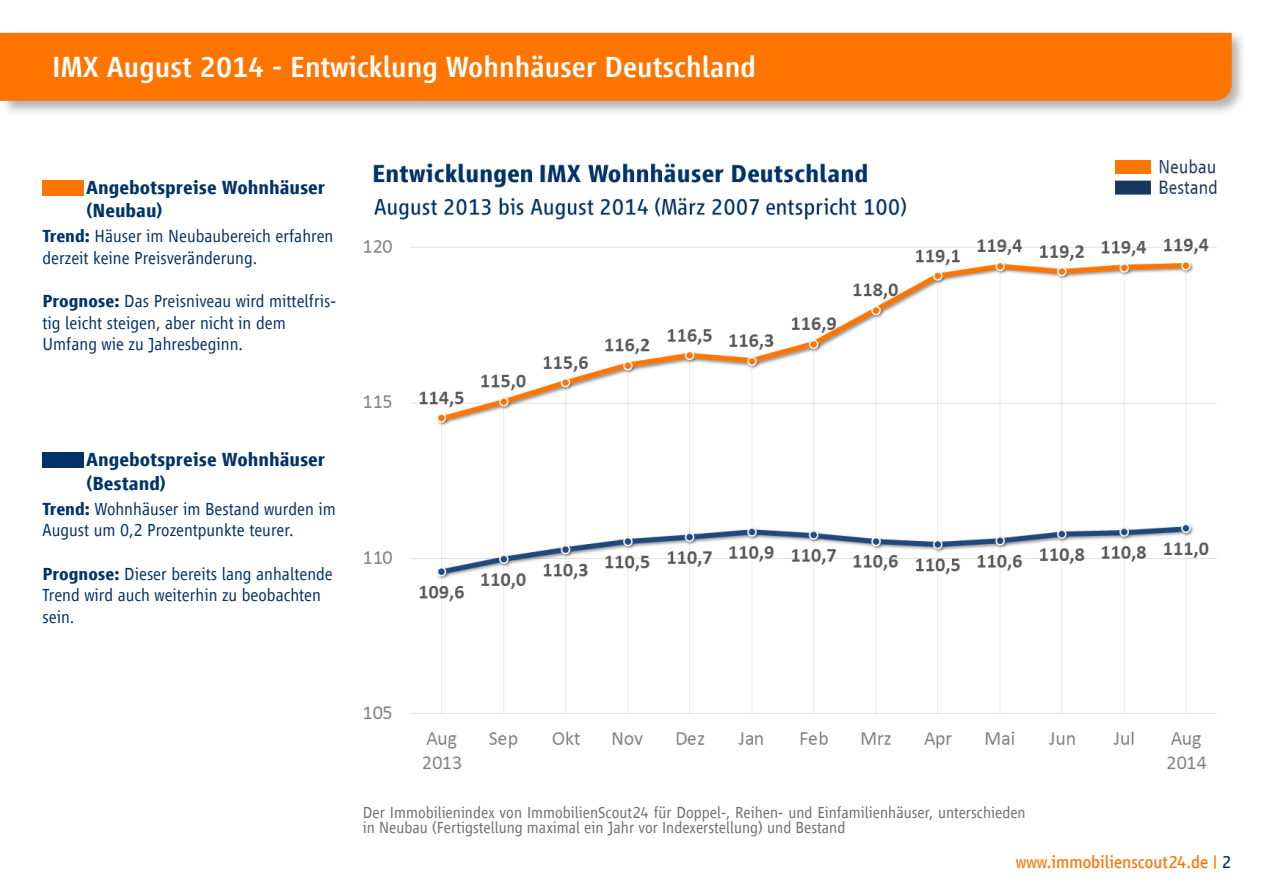
<style>
.page{position:relative;width:1263px;height:893px;background:#fff}
.page>*{position:absolute;margin:0;border:0;box-sizing:border-box;transform-origin:0 0}
.t1{font:500 30px "Scout Vialog";color:#fff}
.t2{font:700 19.5px/23.4px "Scout Vialog";color:#003468}
.t3{font:300 18px/21.6px "Scout Vialog";color:#003468}
.t4{font:18px "Scout Vialog";color:#ff7500}
.t5{font:300 16.5px/15px "Scout Vialog";color:#706f6f}
.s1{font-weight:700}
.s2{color:#003468}
</style>
<div class="page">
<svg style="left:0;top:32px;width:1243px;height:81px"></svg>
<div style="left:0;top:33px;width:1232px;height:68px;background:#ff7500"></div>
<img style="left:364px;top:159px;width:853px;height:610px">
<div style="left:43px;top:180px;width:41px;height:16px;background:#ff7500"></div>
<div style="left:43px;top:452px;width:41px;height:16px;background:#003468"></div>
<h1 class="t1" style="left:52px;top:50px;width:705px">IMX August 2014 - Entwicklung Wohnhäuser Deutschland</h1>
<p class="t2" style="left:86px;top:176px;width:241px">Angebotspreise Wohnhäuser (Neubau)</p>
<p class="t3" style="left:43px;top:226px;width:292px"><span class="s1">Trend:</span> Häuser im Neubaubereich erfahren derzeit keine Preisveränderung.</p>
<p class="t3" style="left:43px;top:290px;width:295px"><span class="s1">Prognose:</span> Das Preisniveau wird mittelfris&shy;tig leicht steigen, aber nicht in dem<br>Umfang wie zu Jahresbeginn.</p>
<p class="t2" style="left:86px;top:448px;width:241px">Angebotspreise Wohnhäuser (Bestand)</p>
<p class="t3" style="left:43px;top:498px;width:295px"><span class="s1">Trend:</span> Wohnhäuser im Bestand wurden im<br>August um 0,2 Prozentpunkte teurer.</p>
<p class="t3" style="left:43px;top:563px;width:292px"><span class="s1">Prognose:</span> Dieser bereits lang anhaltende<br>Trend wird auch weiterhin zu beobachten sein.</p>
<p class="t5" style="left:363px;top:805px;width:664px">Der Immobilienindex von ImmobilienScout24 für Doppel-, Reihen- und Einfamilienhäuser, unterschieden in Neubau (Fertigstellung maximal ein Jahr vor Indexerstellung) und Bestand</p>
<p class="t4" style="left:1016px;top:852px;width:217px">www.immobilienscout24.de | <span class="s2">2</span></p>
</div>
